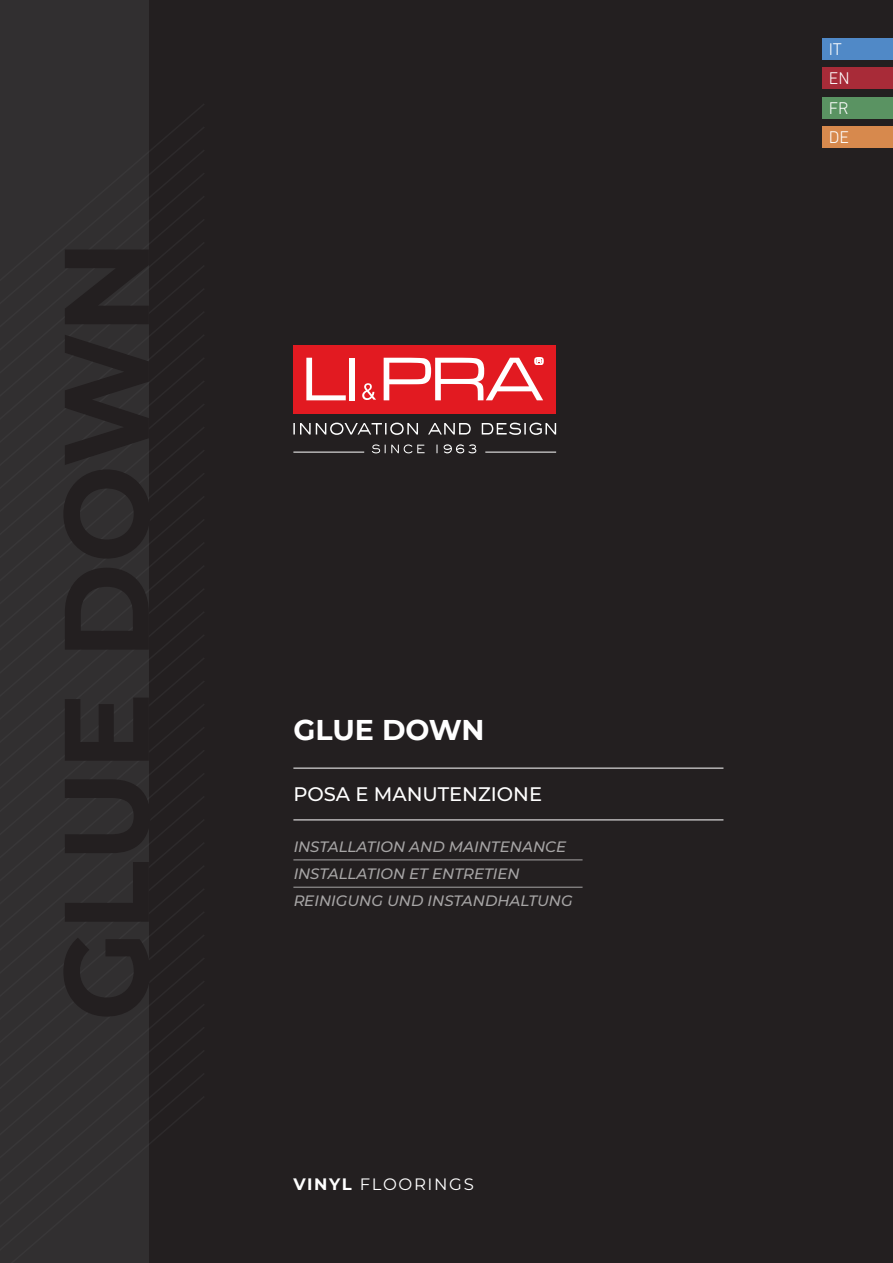
<style>
.page{position:relative;width:893px;height:1263px;background:#fff}
.page>*{position:absolute;margin:0;border:0;box-sizing:border-box;transform-origin:0 0}
.t1{font:700 28.5px "Montserrat";letter-spacing:-.005em;color:#fff}
.t2{font:500 19.5px "Montserrat";color:#fff}
.t3{font:300 17.25px "DIN Next LT Pro";color:#fff}
.t4{font:16.5px "Montserrat";letter-spacing:.1em;color:#fff}
.t5{font:italic 500 15px/27px "Montserrat";color:#fff}
.s1{font-weight:700}
</style>
<div class="page">
<div style="left:1px;top:1px;width:891px;height:1261px;background:#231f20"></div>
<hr style="left:293px;top:768px;width:430px;height:1px;background:#fff">
<hr style="left:293px;top:820px;width:430px;height:1px;background:#fff">
<div style="left:0;top:0;width:149px;height:1263px;background:#312f30"></div>
<svg style="left:149px;top:104px;width:57px;height:1159px"></svg>
<hr style="left:293px;top:452px;width:71px;height:1px;background:#fff">
<hr style="left:485px;top:452px;width:71px;height:1px;background:#fff">
<div style="left:293px;top:345px;width:263px;height:68px;background:#e21a21"></div>
<svg style="left:293px;top:423px;width:263px;height:12px"></svg>
<svg style="left:306px;top:358px;width:40px;height:42px"></svg>
<div style="left:349px;top:358px;width:6px;height:42px;background:#fff"></div>
<svg style="left:384px;top:358px;width:159px;height:42px"></svg>
<svg style="left:362px;top:383px;width:14px;height:17px"></svg>
<svg style="left:372px;top:444px;width:104px;height:9px"></svg>
<hr style="left:293px;top:860px;width:290px;height:1px;background:#fff">
<hr style="left:293px;top:887px;width:290px;height:1px;background:#fff">
<div style="left:822px;top:38px;width:71px;height:22px;background:#5089c7"></div>
<div style="left:822px;top:98px;width:71px;height:21px;background:#5a9362"></div>
<div style="left:822px;top:67px;width:71px;height:22px;background:#a82b38"></div>
<div style="left:822px;top:126px;width:71px;height:22px;background:#d7894d"></div>
<p class="t1" style="left:293px;top:709px;width:193px">GLUE DOWN</p>
<p class="t2" style="left:293px;top:780px;width:250px">POSA E MANUTENZIONE</p>
<p class="t5" style="left:293px;top:833px;width:281px">INSTALLATION AND MAINTENANCE<br>INSTALLATION ET ENTRETIEN<br>REINIGUNG UND INSTANDHALTUNG</p>
<p class="t4" style="left:293px;top:1173px;width:182px"><span class="s1">VINYL</span> FLOORINGS</p>
<p class="t3" style="left:829px;top:39px;width:15px">IT</p>
<p class="t3" style="left:829px;top:68px;width:22px">EN</p>
<p class="t3" style="left:829px;top:98px;width:22px">FR</p>
<p class="t3" style="left:829px;top:127px;width:22px">DE</p>
</div>
